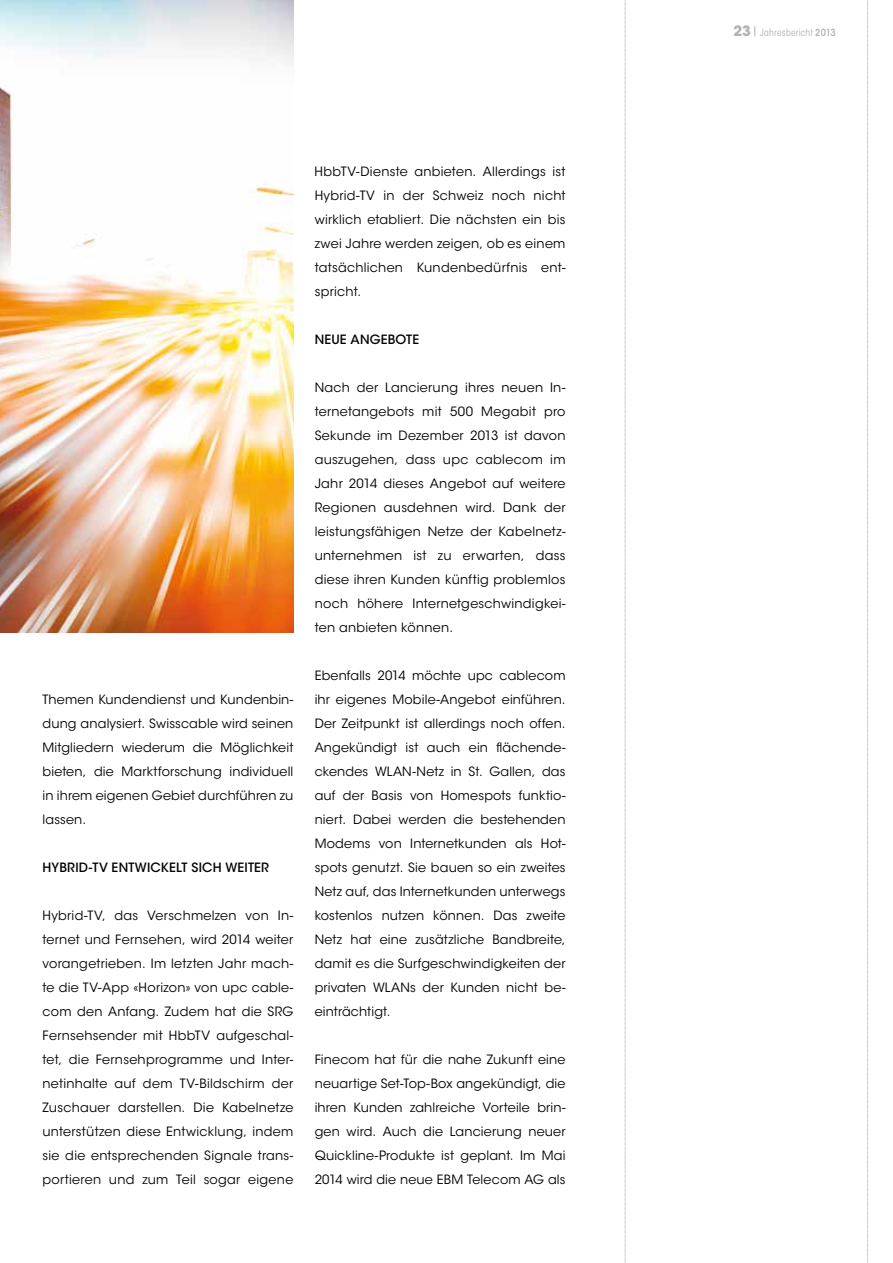
<style>
.page{position:relative;width:893px;height:1263px;background:#fff}
.page>*{position:absolute;margin:0;border:0;box-sizing:border-box;transform-origin:0 0}
.t1{font:12.75px/24px "ITC Avant Garde Std";letter-spacing:.015em;color:#000;text-align:justify}
.t2{font:500 12.75px "ITC Avant Garde Std";letter-spacing:.015em;color:#000}
.t3{font:condensed 9.75px "ITC Avant Garde Std";letter-spacing:.02em;color:#b1b3b4}
.s1{font-weight:700;font-stretch:normal;font-size:14.25px}
.s2{font-weight:600}
</style>
<div class="page">
<svg style="left:625px;top:0;width:1px;height:1263px"></svg>
<svg style="left:867px;top:0;width:1px;height:1263px"></svg>
<img style="left:0;top:0;width:293px;height:633px">
<p class="t1" style="left:43px;top:688px;width:252px">Themen Kundendienst und Kundenbin&shy;dung analysiert. Swisscable wird seinen Mitgliedern wiederum die Möglichkeit bieten, die Marktforschung individuell in ihrem eigenen Gebiet durchführen zu lassen.</p>
<p class="t2" style="left:43px;top:860px;width:228px">HYBRID-TV ENTWICKELT SICH WEITER</p>
<p class="t1" style="left:43px;top:904px;width:252px">Hybrid-TV, das Verschmelzen von In&shy;ternet und Fernsehen, wird 2014 weiter vorangetrieben. Im letzten Jahr mach&shy;te die TV-App «Horizon» von upc cable&shy;com den Anfang. Zudem hat die SRG Fernsehsender mit HbbTV aufgeschal&shy;tet, die Fernsehprogramme und Inter&shy;netinhalte auf dem TV-Bildschirm der Zuschauer darstellen. Die Kabelnetze unterstützen diese Entwicklung, indem sie die entsprechenden Signale trans&shy;portieren und zum Teil sogar eigene</p>
<p class="t1" style="left:315px;top:160px;width:252px">HbbTV-Dienste anbieten. Allerdings ist Hybrid-TV in der Schweiz noch nicht wirklich etabliert. Die nächsten ein bis zwei Jahre werden zeigen, ob es einem tatsächlichen Kundenbedürfnis ent&shy;spricht.</p>
<p class="t2" style="left:315px;top:332px;width:106px">NEUE ANGEBOTE</p>
<p class="t1" style="left:315px;top:376px;width:252px">Nach der Lancierung ihres neuen In&shy;ternetangebots mit 500 Megabit pro Sekunde im Dezember 2013 ist davon auszugehen, dass upc cablecom im Jahr 2014 dieses Angebot auf weitere Regionen ausdehnen wird. Dank der leistungsfähigen Netze der Kabelnetz&shy;unternehmen ist zu erwarten, dass diese ihren Kunden künftig problemlos noch höhere Internetgeschwindigkei&shy;ten anbieten können.</p>
<p class="t1" style="left:315px;top:664px;width:252px;text-align:left">Ebenfalls 2014 möchte upc cablecom ihr eigenes Mobile-Angebot einführen.<br>Der Zeitpunkt ist allerdings noch offen.<br>Angekündigt ist auch ein flächende&shy;ckendes WLAN-Netz in St. Gallen, das auf der Basis von Homespots funktio&shy;niert. Dabei werden die bestehenden Modems von Internetkunden als Hot&shy;spots genutzt. Sie bauen so ein zweites Netz auf, das Internetkunden unterwegs kostenlos nutzen können. Das zweite Netz hat eine zusätzliche Bandbreite, damit es die Surfgeschwindigkeiten der privaten WLANs der Kunden nicht be&shy;einträchtigt.</p>
<p class="t1" style="left:315px;top:1048px;width:252px">Finecom hat für die nahe Zukunft eine neuartige Set-Top-Box angekündigt, die ihren Kunden zahlreiche Vorteile brin&shy;gen wird. Auch die Lancierung neuer Quickline-Produkte ist geplant. Im Mai 2014 wird die neue EBM Telecom AG als</p>
<p class="t3" style="left:733px;top:27px;width:104px"><span class="s1">23</span> Jahresbericht <span class="s2">2013</span></p>
</div>
